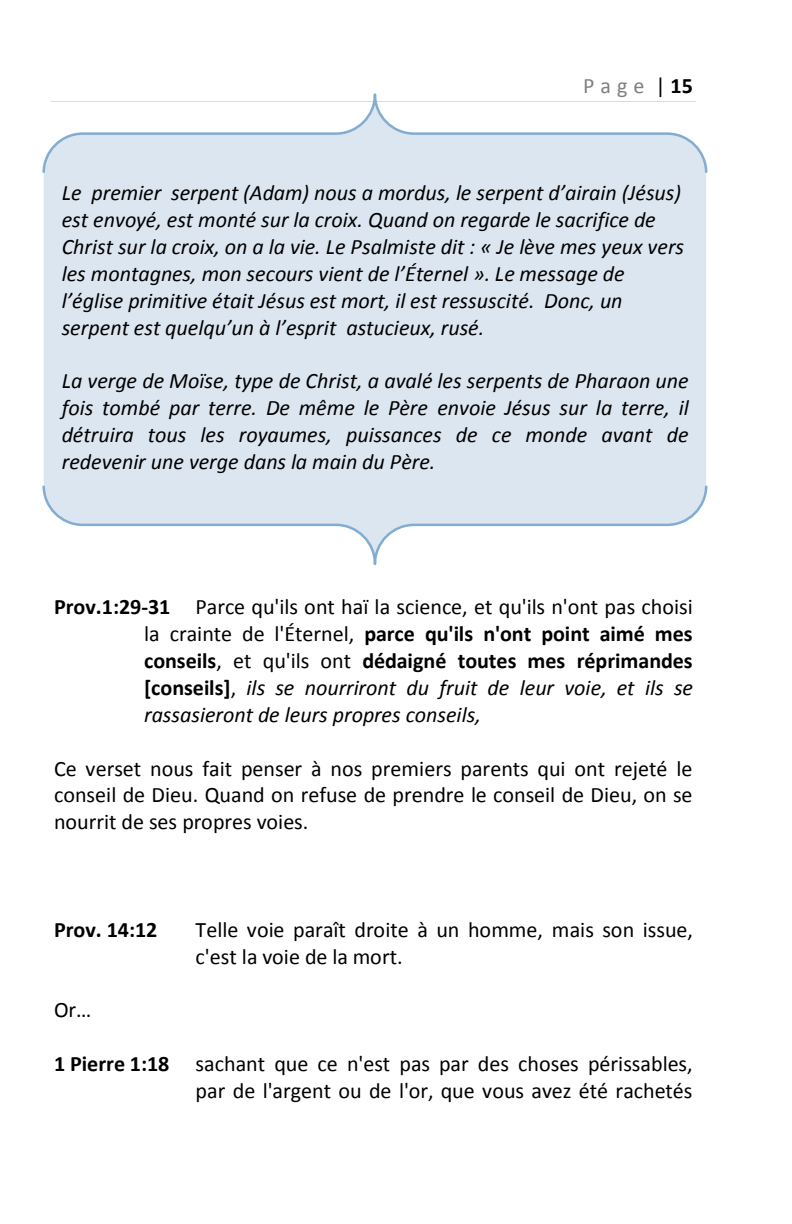
<style>
.page{position:relative;width:792px;height:1224px;background:#fff}
.page>*{position:absolute;margin:0;border:0;box-sizing:border-box;transform-origin:0 0}
.t1{font:italic 22px/26.8px "Calibri";color:#000}
.t2{font:22px/26.8px "Calibri";color:#000;text-align:justify}
.t3{font:700 22px/26.8px "Calibri";letter-spacing:-.005em;color:#000;text-align:justify}
.t4{font:22px "Calibri";color:#7f7f7f}
.s1{color:#000}
.s2{font-weight:700;color:#000}
.s3{font-weight:400}
.s4{font-weight:400;font-style:italic}
.s5{font-weight:700}
</style>
<div class="page">
<div style="left:44px;top:175px;width:662px;height:308px;background:#dce6f1"></div>
<svg style="left:42px;top:483px;width:666px;height:82px"></svg>
<svg style="left:42px;top:93px;width:666px;height:82px"></svg>
<p class="t4" style="left:583px;top:76px;width:111px">Page <span class="s1">|</span> <span class="s2">15</span></p>
<p class="t1" style="left:62px;top:182px;width:624px">Le premier serpent (Adam) nous a mordus, le serpent d’airain (Jésus) est envoyé, est monté sur la croix. Quand on regarde le sacrifice de Christ sur la croix, on a la vie. Le Psalmiste dit : « Je lève mes yeux vers les montagnes, mon secours vient de l’Éternel ». Le message de l’église primitive était Jésus est mort, il est ressuscité. Donc, un serpent est quelqu’un à l’esprit astucieux, rusé.</p>
<p class="t1" style="left:62px;top:370px;width:629px;text-align:justify">La verge de Moïse, type de Christ, a avalé les serpents de Pharaon une fois tombé par terre. De même le Père envoie Jésus sur la terre, il détruira tous les royaumes, puissances de ce monde avant de redevenir une verge dans la main du Père.</p>
<p class="t3" style="left:144px;top:595px;width:550px;text-indent:-90px">Prov.1:29-31 <span class="s3">Parce qu'ils ont haï la science, et qu'ils n'ont pas choisi la crainte de l'Éternel,</span> parce qu'ils n'ont point aimé mes conseils<span class="s3">, et qu'ils ont</span> dédaigné toutes mes réprimandes [conseils]<span class="s3">,</span> <span class="s4">ils se nourriront du fruit de leur voie, et ils se rassasieront de leurs propres conseils,</span></p>
<p class="t2" style="left:54px;top:757px;width:640px">Ce verset nous fait penser à nos premiers parents qui ont rejeté le conseil de Dieu. Quand on refuse de prendre le conseil de Dieu, on se nourrit de ses propres voies.</p>
<p class="t3" style="left:54px;top:918px;width:105px">Prov. 14:12</p>
<p class="t2" style="left:196px;top:918px;width:499px">Telle voie paraît droite à un homme, mais son issue, c'est la voie de la mort.</p>
<p class="t2" style="left:54px;top:998px;width:39px">Or…</p>
<p class="t2" style="left:54px;top:1052px;width:640px;text-align:right"><span class="s5">1 Pierre 1:18</span> sachant que ce n'est pas par des choses périssables, par de l'argent ou de l'or, que vous avez été rachetés</p>
</div>
